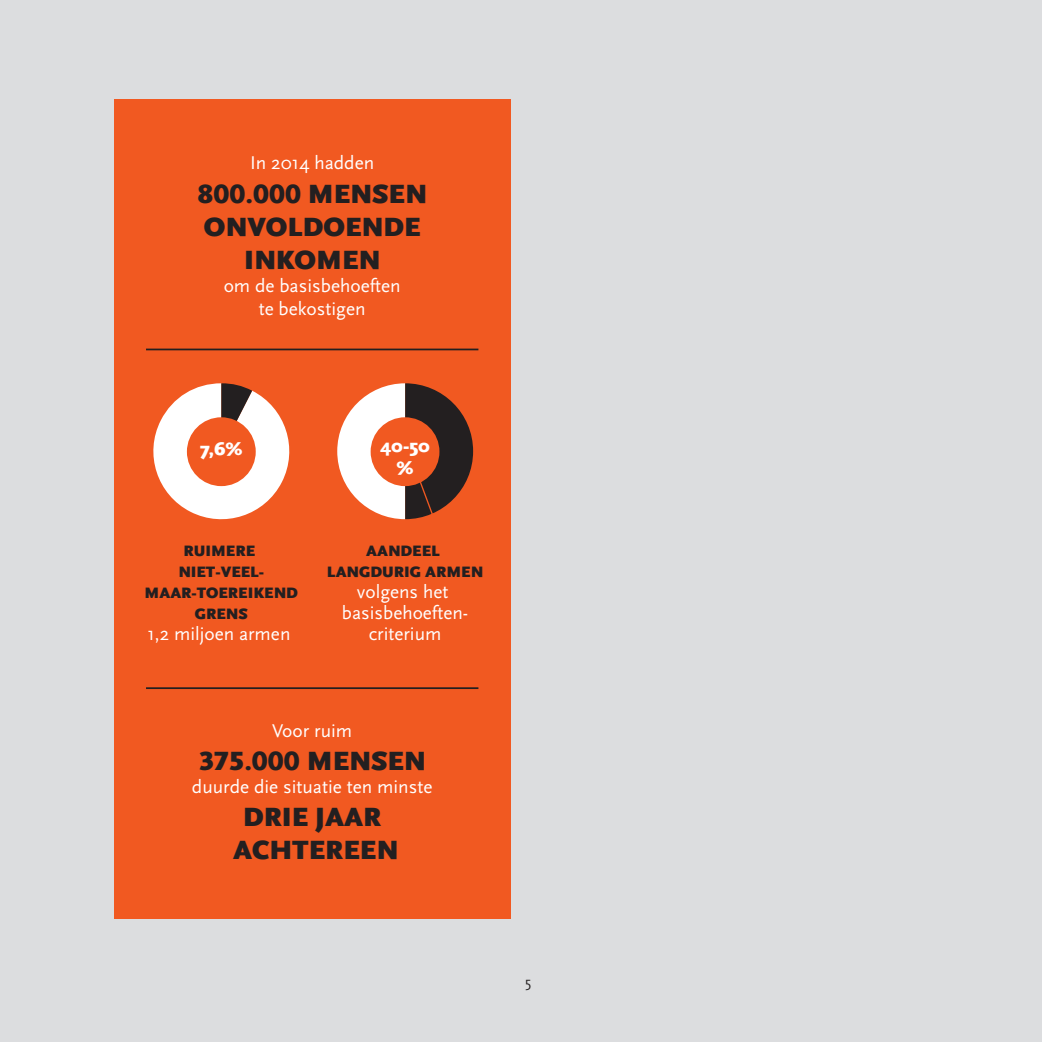
<style>
.page{position:relative;width:1042px;height:1042px;background:#dcdddf}
.page>*{position:absolute;margin:0;border:0;box-sizing:border-box;transform-origin:0 0}
.t1{font:900 27.65px/33.1px "Scala Sans OT";color:#231f20;text-align:center}
.t2{font:19.25px/21px "Scala Sans OT";color:#fff;text-align:center}
.t3{font:900 18.72px/22.6px "Scala Sans OT";color:#fff;text-align:center}
.t4{font:900 15.75px/21px "Scala Sans OT";color:#231f20;text-align:center}
.t5{font:15.05px "Scala Sans OT";color:#231f20}
</style>
<div class="page">
<div style="left:114px;top:99px;width:396px;height:819px;background:#f15921"></div>
<svg style="left:153px;top:383px;width:137px;height:137px"></svg>
<div style="left:187px;top:417px;width:69px;height:69px;background:#f15921;border-radius:50%"></div>
<svg style="left:337px;top:383px;width:136px;height:137px"></svg>
<hr style="left:146px;top:349px;width:332px;height:1px;background:#231f20">
<hr style="left:146px;top:687px;width:332px;height:2px;background:#231f20">
<div style="left:371px;top:417px;width:68px;height:69px;background:#f15921;border-radius:50%"></div>
<p class="t2" style="left:250px;top:153px;width:126px">In 2014 hadden</p>
<p class="t1" style="left:197px;top:177px;width:231px">800.000 MENSEN<br>ONVOLDOENDE<br>INKOMEN</p>
<p class="t2" style="left:224px;top:274px;width:179px;line-height:23.1px">om de basisbehoeften te bekostigen</p>
<p class="t3" style="left:200px;top:438px;width:44px">7,6%</p>
<p class="t4" style="left:145px;top:540px;width:155px">RUIMERE<br>NIET-VEEL-<br>MAAR-TOEREIKEND<br>GRENS</p>
<p class="t2" style="left:147px;top:623px;width:145px">1,2 miljoen armen</p>
<p class="t3" style="left:380px;top:435px;width:51px">40-50 %</p>
<p class="t4" style="left:327px;top:540px;width:158px">AANDEEL<br>LANGDURIG ARMEN</p>
<p class="t2" style="left:342px;top:581px;width:128px">volgens het basisbehoeften&shy;criterium</p>
<p class="t2" style="left:272px;top:720px;width:82px">Voor ruim</p>
<p class="t1" style="left:199px;top:744px;width:229px">375.000 MENSEN</p>
<p class="t2" style="left:192px;top:776px;width:242px">duurde die situatie ten minste</p>
<p class="t1" style="left:233px;top:801px;width:167px">DRIE JAAR<br>ACHTEREEN</p>
<p class="t5" style="left:525px;top:973px;width:8px">5</p>
</div>
